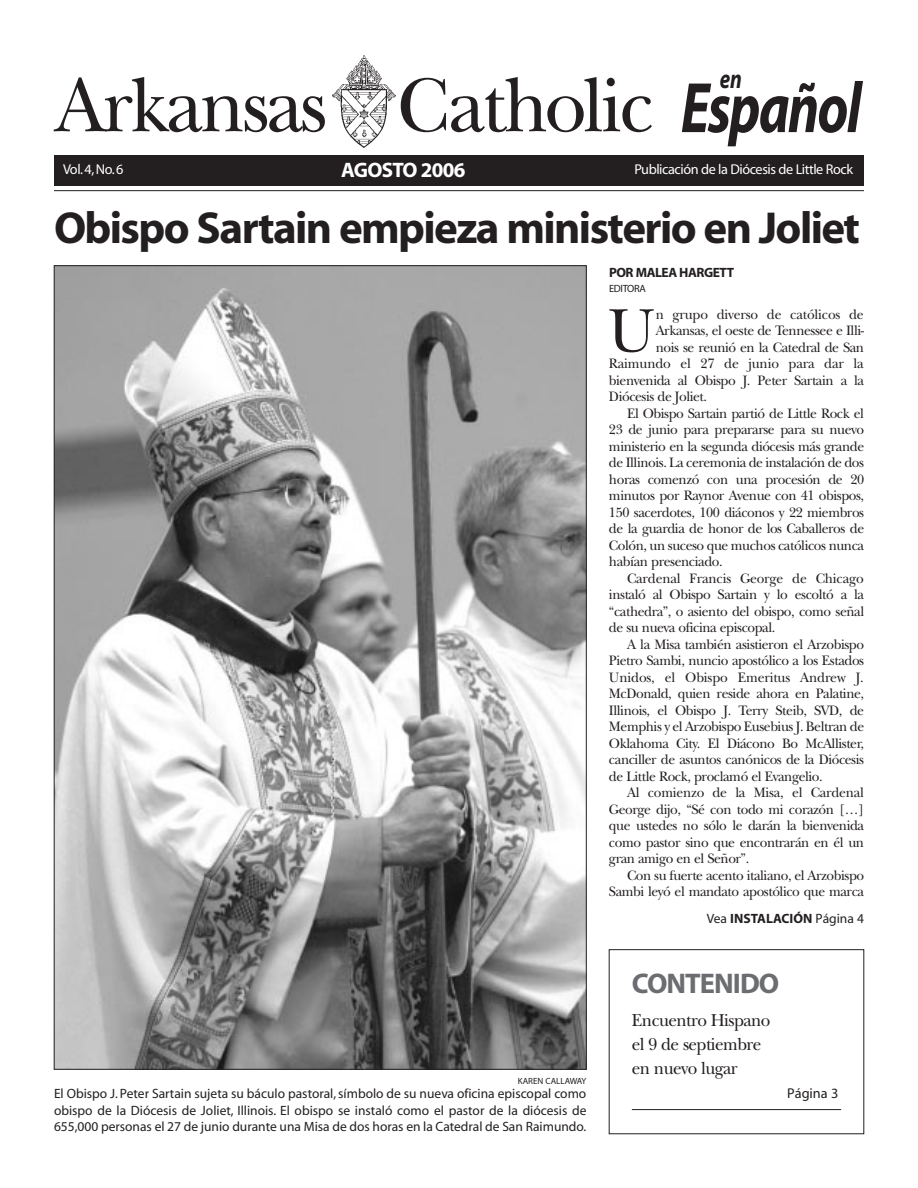
<style>
.page{position:relative;width:918px;height:1188px;background:#fff}
.page>*{position:absolute;margin:0;border:0;box-sizing:border-box;transform-origin:0 0}
.t1{font:79.5px "New Baskerville";letter-spacing:-.035em;color:#231f20;scale:.95 1}
.t2{font:64.2px "New Baskerville";color:#231f20;scale:.96 1}
.t3{font:700 45px "Myriad";letter-spacing:-.035em;color:#231f20}
.t4{font:700 28.5px "Myriad";letter-spacing:-.035em;color:#6c6d70}
.t5{font:italic 700 27px "Myriad";color:#231f20;scale:.77 1}
.t6{font:700 21px "Myriad";letter-spacing:-.035em;color:#fff}
.t7{font:18px/24px "New Baskerville";letter-spacing:-.03em;color:#231f20;scale:.95 1}
.t8{font:14.25px "New Baskerville";letter-spacing:-.03em;color:#231f20;scale:.96 1}
.t9{font:14.25px "New Baskerville";letter-spacing:-.01em;color:#231f20;scale:.96 1}
.t10{font:14.25px "Myriad";letter-spacing:-.03em;color:#fff}
.t11{font:14.25px "Myriad";color:#231f20}
.t12{font:13.5px/16.2px "Myriad";color:#231f20;text-align:justify}
.t13{font:700 13.5px "Myriad";color:#231f20}
.t14{font:700 13.5px "Myriad";letter-spacing:-.035em;color:#231f20}
.t15{font:10.5px "Myriad";letter-spacing:-.03em;color:#231f20}
.t16{font:9px "Myriad";color:#231f20}
.s1{font-family:"Myriad";font-weight:700;font-style:italic;font-size:72px}
.s2{font-weight:400}
</style>
<div class="page">
<hr style="left:632px;top:1109px;width:209px;height:1px;background:#231f20">
<hr style="left:54px;top:190px;width:810px;height:1px;background:#231f20">
<div style="left:54px;top:155px;width:810px;height:31px;background:#231f20"></div>
<img style="left:332px;top:56px;width:64px;height:92px">
<img style="left:56px;top:267px;width:528px;height:800px">
<h3 class="t5" style="left:720px;top:69px;width:30px">en</h3>
<h1 class="t1" style="left:55px;top:77px;width:850px">Arkansas Catholic <span class="s1">Español</span></h1>
<p class="t10" style="left:63px;top:164px;width:62px">Vol.4,No.6</p>
<h3 class="t6" style="left:341px;top:162px;width:126px">AGOSTO 2006</h3>
<p class="t10" style="left:634px;top:164px;width:220px">Publicación de la Diócesis de Little Rock</p>
<h3 class="t3" style="left:54px;top:211px;width:808px">Obispo Sartain empieza ministerio en Joliet</h3>
<p class="t14" style="left:609px;top:267px;width:127px">POR MALEA HARGETT</p>
<p class="t15" style="left:609px;top:284px;width:39px">EDITORA</p>
<h2 class="t2" style="left:608px;top:308px;width:52px">U</h2>
<p class="t9" style="left:656px;top:309px;width:218px">n grupo diverso de católicos de</p>
<p class="t8" style="left:656px;top:325px;width:219px">Arkansas, el oeste de Tennessee e Illi-</p>
<p class="t8" style="left:656px;top:342px;width:219px">nois se reunió en la Catedral de San</p>
<p class="t9" style="left:609px;top:358px;width:267px">Raimundo el 27 de junio para dar la</p>
<p class="t8" style="left:609px;top:375px;width:267px">bienvenida al Obispo J. Peter Sartain a la</p>
<p class="t8" style="left:609px;top:391px;width:104px">Diócesis de Joliet.</p>
<p class="t8" style="left:627px;top:408px;width:248px">El Obispo Sartain partió de Little Rock el</p>
<p class="t8" style="left:609px;top:424px;width:267px">23 de junio para prepararse para su nuevo</p>
<p class="t8" style="left:609px;top:441px;width:267px">ministerio en la segunda diócesis más grande</p>
<p class="t8" style="left:609px;top:457px;width:267px">de Illinois. La ceremonia de instalación de dos</p>
<p class="t8" style="left:609px;top:474px;width:267px">horas comenzó con una procesión de 20</p>
<p class="t8" style="left:609px;top:490px;width:267px">minutos por Raynor Avenue con 41 obispos,</p>
<p class="t8" style="left:609px;top:507px;width:267px">150 sacerdotes, 100 diáconos y 22 miembros</p>
<p class="t8" style="left:609px;top:523px;width:267px">de la guardia de honor de los Caballeros de</p>
<p class="t8" style="left:609px;top:540px;width:267px">Colón, un suceso que muchos católicos nunca</p>
<p class="t8" style="left:609px;top:556px;width:120px">habían presenciado.</p>
<p class="t9" style="left:627px;top:573px;width:248px">Cardenal Francis George de Chicago</p>
<p class="t8" style="left:609px;top:589px;width:267px">instaló al Obispo Sartain y lo escoltó a la</p>
<p class="t8" style="left:609px;top:606px;width:267px">“cathedra”, o asiento del obispo, como señal</p>
<p class="t8" style="left:609px;top:622px;width:175px">de su nueva oficina episcopal.</p>
<p class="t8" style="left:627px;top:639px;width:249px">A la Misa también asistieron el Arzobispo</p>
<p class="t8" style="left:609px;top:655px;width:267px">Pietro Sambi, nuncio apostólico a los Estados</p>
<p class="t9" style="left:609px;top:672px;width:267px">Unidos, el Obispo Emeritus Andrew J.</p>
<p class="t8" style="left:609px;top:688px;width:267px">McDonald, quien reside ahora en Palatine,</p>
<p class="t8" style="left:609px;top:705px;width:267px">Illinois, el Obispo J. Terry Steib, SVD, de</p>
<p class="t8" style="left:609px;top:721px;width:267px">Memphis y el Arzobispo Eusebius J. Beltran de</p>
<p class="t8" style="left:609px;top:738px;width:267px">Oklahoma City. El Diácono Bo McAllister,</p>
<p class="t8" style="left:609px;top:754px;width:267px">canciller de asuntos canónicos de la Diócesis</p>
<p class="t8" style="left:609px;top:771px;width:224px">de Little Rock, proclamó el Evangelio.</p>
<p class="t8" style="left:627px;top:787px;width:248px">Al comienzo de la Misa, el Cardenal</p>
<p class="t8" style="left:609px;top:804px;width:267px">George dijo, “Sé con todo mi corazón […]</p>
<p class="t8" style="left:609px;top:820px;width:267px">que ustedes no sólo le darán la bienvenida</p>
<p class="t8" style="left:609px;top:837px;width:267px">como pastor sino que encontrarán en él un</p>
<p class="t8" style="left:609px;top:853px;width:148px">gran amigo en el Señor”.</p>
<p class="t8" style="left:627px;top:870px;width:249px">Con su fuerte acento italiano, el Arzobispo</p>
<p class="t8" style="left:609px;top:886px;width:267px">Sambi leyó el mandato apostólico que marca</p>
<p class="t16" style="left:518px;top:1078px;width:70px">KAREN CALLAWAY</p>
<p class="t12" style="left:54px;top:1087px;width:534px">El Obispo J. Peter Sartain sujeta su báculo pastoral, símbolo de su nueva oficina episcopal como obispo de la Diócesis de Joliet, Illinois. El obispo se instaló como el pastor de la diócesis de 655,000 personas el 27 de junio durante una Misa de dos horas en la Catedral de San Raimundo.</p>
<p class="t13" style="left:707px;top:913px;width:159px"><span class="s2">Vea</span> INSTALACIÓN <span class="s2">Página 4</span></p>
<h3 class="t4" style="left:632px;top:972px;width:149px">CONTENIDO</h3>
<p class="t7" style="left:632px;top:1010px;width:147px">Encuentro Hispano el 9 de septiembre en nuevo lugar</p>
<p class="t11" style="left:787px;top:1087px;width:53px">Página 3</p>
</div>
